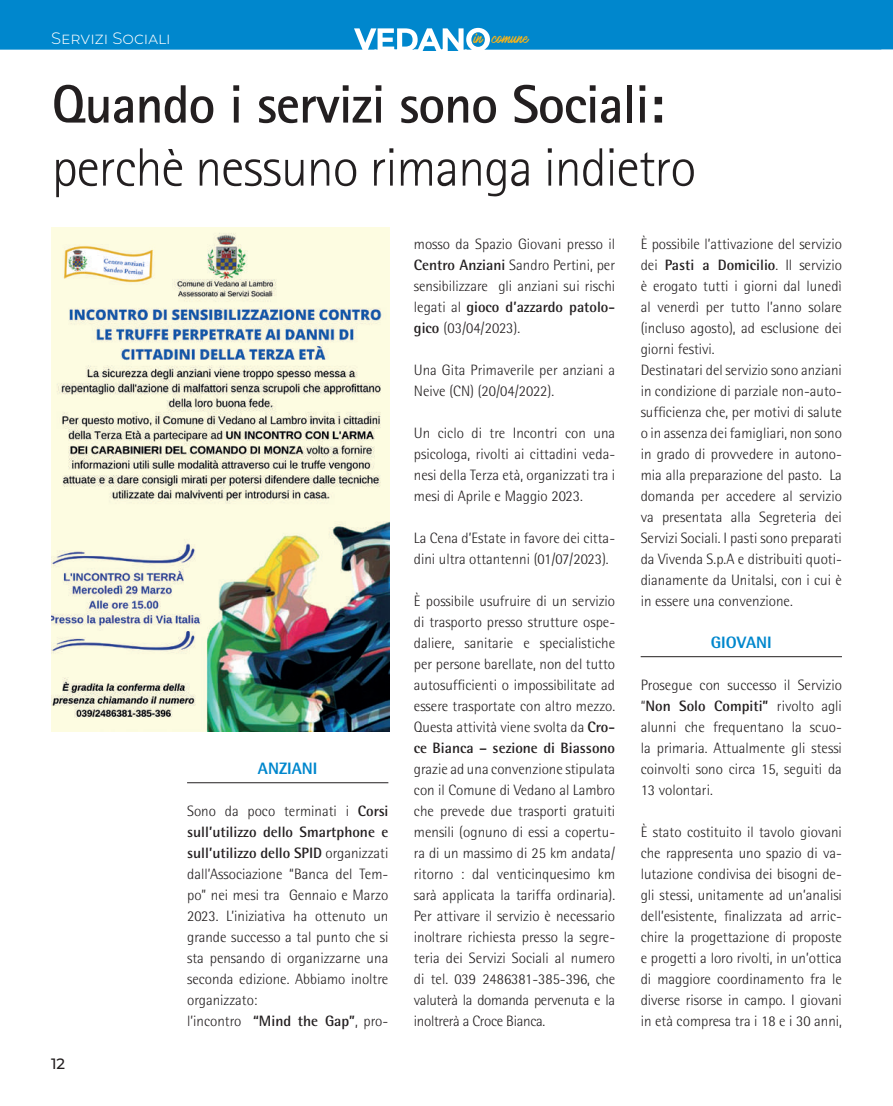
<style>
.page{position:relative;width:893px;height:1106px;background:#fff}
.page>*{position:absolute;margin:0;border:0;box-sizing:border-box;transform-origin:0 0}
.t1{font:300 54px "Rotis Sans Serif Std";letter-spacing:-.02em;color:#231f20}
.t2{font:700 54px "Rotis Sans Serif Std";letter-spacing:-.02em;color:#231f20}
.t3{font:300 16.5px "Montserrat";color:#fff}
.t4{font:800 16.5px "Rotis Semi Sans Std";color:#0087cd}
.t5{font:300 15px/21px "Rotis Semi Sans Std";color:#231f20;text-align:justify}
.t6{font:500 15px "Montserrat";color:#231f20}
.t7{font:12.75px "Mark My Words";color:#fbb416}
.s1{font-weight:700}
</style>
<div class="page">
<div style="left:0;top:0;width:893px;height:50px;background:#0087cd"></div>
<svg style="left:0;top:28px;width:893px;height:23px"></svg>
<hr style="left:187px;top:782px;width:201px;height:1px;background:#231f20">
<hr style="left:641px;top:656px;width:201px;height:1px;background:#231f20">
<img style="left:52px;top:228px;width:337px;height:504px">
<p class="t3" style="left:51px;top:27px;width:121px">Servizi Sociali</p>
<p class="t7" style="left:474px;top:31px;width:56px">in comune</p>
<h1 class="t2" style="left:52px;top:70px;width:614px">Quando i servizi sono Sociali:</h1>
<h1 class="t1" style="left:52px;top:136px;width:646px">perchè nessuno rimanga indietro</h1>
<p class="t6" style="left:51px;top:1053px;width:16px">12</p>
<p class="t4" style="left:258px;top:757px;width:61px">ANZIANI</p>
<p class="t5" style="left:187px;top:800px;width:203px;text-align:left">Sono da poco terminati i <span class="s1">Corsi sull’utilizzo dello Smartphone e sull’utilizzo dello SPID</span> organizzati dall’Associazione “Banca del Tem&shy;po” nei mesi tra Gennaio e Marzo<br>2023. L’iniziativa ha ottenuto un grande successo a tal punto che si sta pensando di organizzarne una seconda edizione. Abbiamo inoltre organizzato:<br>l’incontro <span class="s1">“Mind the Gap”</span>, pro-</p>
<p class="t5" style="left:414px;top:233px;width:203px">mosso da Spazio Giovani presso il <span class="s1">Centro Anziani</span> Sandro Pertini, per sensibilizzare gli anziani sui rischi legati al <span class="s1">gioco d’azzardo patolo&shy;gico</span> (03/04/2023).</p>
<p class="t5" style="left:414px;top:359px;width:203px">Una Gita Primaverile per anziani a<br>Neive (CN) (20/04/2022).</p>
<p class="t5" style="left:414px;top:422px;width:203px">Un ciclo di tre Incontri con una psicologa, rivolti ai cittadini veda&shy;nesi della Terza età, organizzati tra i mesi di Aprile e Maggio 2023.</p>
<p class="t5" style="left:414px;top:527px;width:203px">La Cena d’Estate in favore dei citta&shy;dini ultra ottantenni (01/07/2023).</p>
<p class="t5" style="left:414px;top:590px;width:203px">È possibile usufruire di un servizio di trasporto presso strutture ospe&shy;daliere, sanitarie e specialistiche per persone barellate, non del tutto autosufficienti o impossibilitate ad essere trasportate con altro mezzo.<br>Questa attività viene svolta da <span class="s1">Cro&shy;ce Bianca – sezione di Biassono</span></p>
<p class="t5" style="left:414px;top:758px;width:203px">grazie ad una convenzione stipulata con il Comune di Vedano al Lambro che prevede due trasporti gratuiti mensili (ognuno di essi a copertu&shy;ra di un massimo di 25 km andata/ ritorno : dal venticinquesimo km sarà applicata la tariffa ordinaria).<br>Per attivare il servizio è necessario inoltrare richiesta presso la segre&shy;teria dei Servizi Sociali al numero di tel. 039 2486381-385-396, che valuterà la domanda pervenuta e la inoltrerà a Croce Bianca.</p>
<p class="t5" style="left:641px;top:233px;width:203px;text-align:left">È possibile l’attivazione del servizio dei <span class="s1">Pasti a Domicilio</span>. Il servizio è erogato tutti i giorni dal lunedì al venerdì per tutto l’anno solare (incluso agosto), ad esclusione dei giorni festivi.<br>Destinatari del servizio sono anziani in condizione di parziale non-auto&shy;sufficienza che, per motivi di salute o in assenza dei famigliari, non sono in grado di provvedere in autono&shy;mia alla preparazione del pasto. La domanda per accedere al servizio va presentata alla Segreteria dei Servizi Sociali. I pasti sono preparati da Vivenda S.p.A e distribuiti quoti&shy;dianamente da Unitalsi, con i cui è in essere una convenzione.</p>
<p class="t4" style="left:711px;top:631px;width:62px">GIOVANI</p>
<p class="t5" style="left:641px;top:674px;width:203px">Prosegue con successo il Servizio “<span class="s1">Non Solo Compiti”</span> rivolto agli alunni che frequentano la scuo&shy;la primaria. Attualmente gli stessi coinvolti sono circa 15, seguiti da 13 volontari.</p>
<p class="t5" style="left:641px;top:821px;width:203px">È stato costituito il tavolo giovani che rappresenta uno spazio di va&shy;lutazione condivisa dei bisogni de&shy;gli stessi, unitamente ad un’analisi dell’esistente, finalizzata ad arric&shy;chire la progettazione di proposte e progetti a loro rivolti, in un’ottica di maggiore coordinamento fra le diverse risorse in campo. I giovani in età compresa tra i 18 e i 30 anni,</p>
</div>
